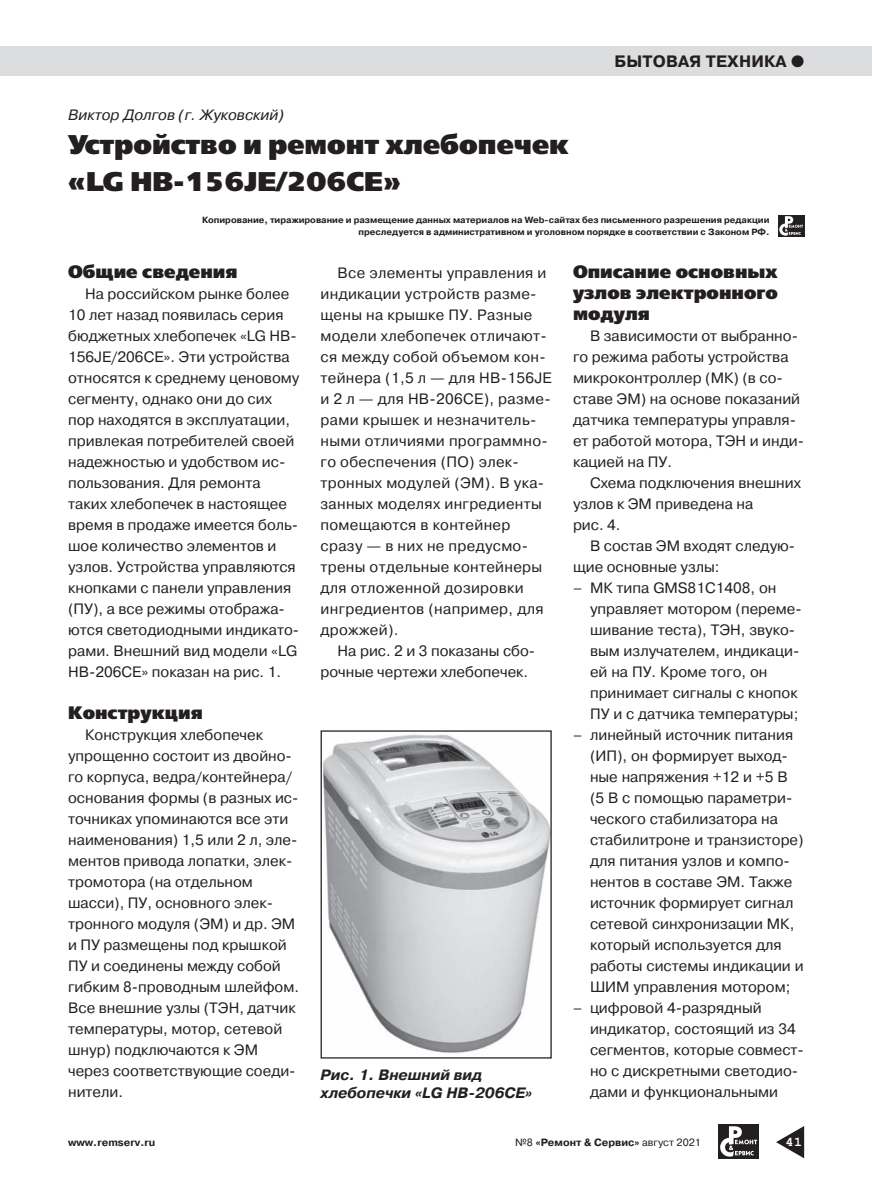
<style>
.page{position:relative;width:872px;height:1199px;background:#fff}
.page>*{position:absolute;margin:0;border:0;box-sizing:border-box;transform-origin:0 0}
.t1{font:800 27px/37.5px "Free Set";color:#231f20}
.t2{font:800 18px/21px "Free Set";color:#231f20;text-align:justify}
.t3{font:700 16.5px "Pragmatica";letter-spacing:.01em;color:#231f20}
.t4{font:15px/21px "Pragmatica";color:#231f20}
.t5{font:15px/21px "Pragmatica";letter-spacing:.02em;color:#231f20}
.t6{font:italic 700 15px/18px "Pragmatica";color:#231f20}
.t7{font:italic 15px "Pragmatica";color:#231f20}
.t8{font:700 13.5px "Courier New";color:#fff}
.t9{font:700 10.5px "Pragmatica";color:#231f20}
.t10{font:700 9px/12px "Pragmatica";color:#231f20;text-align:right}
.s1{font-weight:400}
</style>
<div class="page">
<div style="left:718px;top:1124px;width:40px;height:34px;background:#231f20"></div>
<svg style="left:720px;top:1126px;width:37px;height:31px"></svg>
<svg style="left:776px;top:1126px;width:28px;height:32px"></svg>
<div style="left:0;top:46px;width:872px;height:29px;background:#dcdddf"></div>
<div style="left:778px;top:215px;width:26px;height:22px;background:#231f20"></div>
<svg style="left:779px;top:216px;width:24px;height:20px"></svg>
<img style="left:322px;top:734px;width:227px;height:319px">
<p class="t7" style="left:68px;top:109px;width:217px">Виктор Долгов (г. Жуковский)</p>
<h1 class="t1" style="left:68px;top:128px;width:502px">Устройство и ремонт хлебопечек «LG HB-156JE/206CE»</h1>
<p class="t3" style="left:614px;top:56px;width:191px">БЫТОВАЯ ТЕХНИКА ●</p>
<p class="t10" style="left:202px;top:214px;width:569px">Копирование, тиражирование и размещение данных материалов на Web-сайтах без письменного разрешения редакции преследуется в административном и уголовном порядке в соответствии с Законом РФ.</p>
<p class="t2" style="left:68px;top:262px;width:171px">Общие сведения</p>
<p class="t4" style="left:68px;top:284px;width:233px;text-indent:17px">На российском рынке более<br>10 лет назад появилась серия бюджетных хлебопечек «LG HB-<br>156JE/206CE». Эти устройства относятся к среднему ценовому сегменту, однако они до сих пор находятся в эксплуатации, привлекая потребителей своей надежностью и удобством ис&shy;пользования. Для ремонта таких хлебопечек в настоящее время в продаже имеется боль&shy;шое количество элементов и узлов. Устройства управляются кнопками с панели управления (ПУ), а все режимы отобража&shy;ются светодиодными индикато&shy;рами. Внешний вид модели «LG<br>HB-206CE» показан на рис. 1.</p>
<p class="t2" style="left:68px;top:703px;width:136px">Конструкция</p>
<p class="t4" style="left:68px;top:725px;width:232px;text-indent:17px">Конструкция хлебопечек упрощенно состоит из двойно&shy;го корпуса, ведра/контейнера/ основания формы (в разных ис&shy;точниках упоминаются все эти наименования) 1,5 или 2 л, эле&shy;ментов привода лопатки, элек&shy;тромотора (на отдельном шасси), ПУ, основного элек&shy;тронного модуля (ЭМ) и др. ЭМ и ПУ размещены под крышкой<br>ПУ и соединены между собой гибким 8-проводным шлейфом.<br>Все внешние узлы (ТЭН, датчик температуры, мотор, сетевой шнур) подключаются к ЭМ через соответствующие соеди&shy;нители.</p>
<p class="t5" style="left:320px;top:263px;width:233px;text-indent:17px">Все элементы управления и индикации устройств разме&shy;щены на крышке ПУ. Разные модели хлебопечек отличают&shy;ся между собой объемом кон&shy;тейнера (1,5 л — для HB-156JE и 2 л — для HB-206CE), разме&shy;рами крышек и незначитель&shy;ными отличиями программно&shy;го обеспечения (ПО) элек&shy;тронных модулей (ЭМ). В ука&shy;занных моделях ингредиенты помещаются в контейнер сразу — в них не предусмо&shy;трены отдельные контейнеры для отложенной дозировки ингредиентов (например, для дрожжей).</p>
<p class="t4" style="left:320px;top:641px;width:216px;text-indent:17px">На рис. 2 и 3 показаны сбо&shy;рочные чертежи хлебопечек.</p>
<p class="t6" style="left:320px;top:1066px;width:213px">Рис. 1. Внешний вид хлебопечки «LG HB-206CE»</p>
<p class="t2" style="left:573px;top:262px;width:206px">Описание основных узлов электронного модуля</p>
<p class="t4" style="left:573px;top:326px;width:232px;text-indent:17px">В зависимости от выбранно&shy;го режима работы устройства микроконтроллер (МК) (в со&shy;ставе ЭМ) на основе показаний датчика температуры управля&shy;ет работой мотора, ТЭН и инди&shy;кацией на ПУ.</p>
<p class="t4" style="left:573px;top:473px;width:229px;text-indent:17px">Схема подключения внешних узлов к ЭМ приведена на<br>рис. 4.</p>
<p class="t4" style="left:573px;top:536px;width:224px;text-indent:17px">В состав ЭМ входят следую&shy;щие основные узлы:</p>
<p class="t4" style="left:590px;top:578px;width:213px;text-indent:-17px">– МК типа GMS81C1408, он управляет мотором (переме&shy;шивание теста), ТЭН, звуко&shy;вым излучателем, индикаци&shy;ей на ПУ. Кроме того, он принимает сигналы с кнопок<br>ПУ и с датчика температуры;</p>
<p class="t4" style="left:590px;top:725px;width:215px;text-indent:-17px">– линейный источник питания (ИП), он формирует выход&shy;ные напряжения +12 и +5 В (5 В с помощью параметри&shy;ческого стабилизатора на стабилитроне и транзисторе) для питания узлов и компо&shy;нентов в составе ЭМ. Также источник формирует сигнал сетевой синхронизации МК, который используется для работы системы индикации и<br>ШИМ управления мотором;</p>
<p class="t4" style="left:590px;top:998px;width:215px;text-indent:-17px">– цифровой 4-разрядный индикатор, состоящий из 34 сегментов, которые совмест&shy;но с дискретными светодио&shy;дами и функциональными</p>
<p class="t9" style="left:68px;top:1138px;width:89px">www.remserv.ru</p>
<p class="t9" style="left:515px;top:1138px;width:187px"><span class="s1">№8</span> «Ремонт &amp; Сервис» <span class="s1">август 2021</span></p>
<p class="t8" style="left:785px;top:1135px;width:18px">41</p>
</div>
